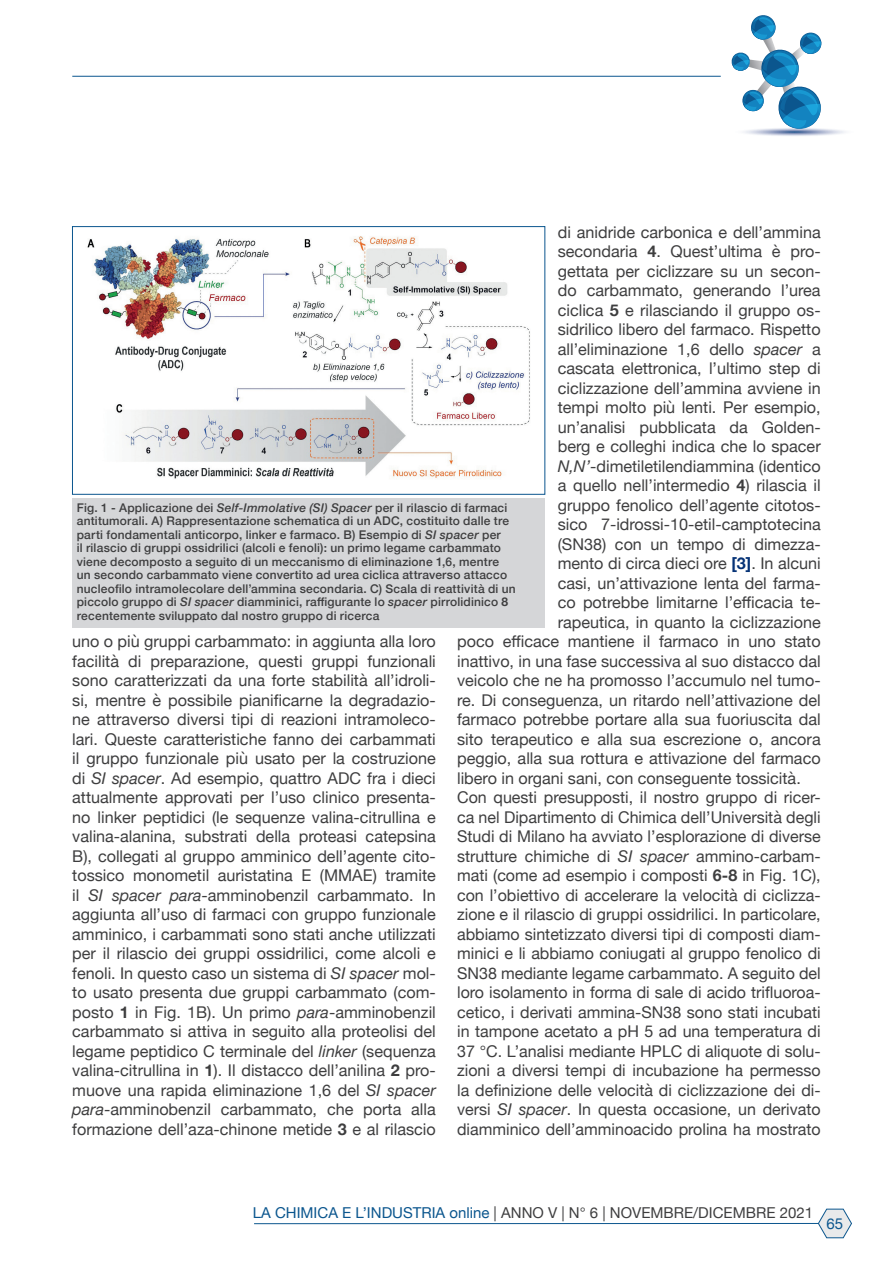
<style>
.page{position:relative;width:893px;height:1263px;background:#fff}
.page>*{position:absolute;margin:0;border:0;box-sizing:border-box;transform-origin:0 0}
.Body_Text_2{font:16.2px/19.5px "Helvetica Neue";color:#3e3e3f;text-align:justify}
.t1{font:15px "Helvetica Neue";color:#3e3e3f}
.t2{font:15px "Helvetica Neue";color:#0b568e}
.Dida{font:500 12px/13.5px "Helvetica Neue";letter-spacing:.015em;color:#3e3e3f}
.s1{font-weight:700}
.s2{font-style:italic}
.s3{font-weight:700;color:#053276}
.s4{color:#0b568e}
</style>
<div class="page">
<hr style="left:72px;top:76px;width:649px;height:1px;background:#0b568e">
<svg style="left:731px;top:15px;width:114px;height:121px"></svg>
<svg style="left:818px;top:1209px;width:34px;height:29px"></svg>
<hr style="left:254px;top:1223px;width:564px;height:1px;background:#0b568e">
<img style="left:87px;top:236px;width:443px;height:243px">
<div style="left:72px;top:226px;width:473px;height:268px;border:1px solid #0b568e"></div>
<div style="left:72px;top:498px;width:473px;height:129px;background:#d5d6d8"></div>
<p class="Body_Text_2" style="left:558px;top:223px;width:264px">di anidride carbonica e dell’ammina</p>
<p class="Body_Text_2" style="left:558px;top:243px;width:264px">secondaria <span class="s1">4</span>. Quest’ultima è pro-</p>
<p class="Body_Text_2" style="left:558px;top:262px;width:264px">gettata per ciclizzare su un secon-</p>
<p class="Body_Text_2" style="left:558px;top:282px;width:264px">do carbammato, generando l’urea</p>
<p class="Body_Text_2" style="left:558px;top:301px;width:264px">ciclica <span class="s1">5</span> e rilasciando il gruppo os-</p>
<p class="Body_Text_2" style="left:558px;top:321px;width:264px">sidrilico libero del farmaco. Rispetto</p>
<p class="Body_Text_2" style="left:558px;top:340px;width:264px">all’eliminazione 1,6 dello <span class="s2">spacer</span> a</p>
<p class="Body_Text_2" style="left:558px;top:360px;width:264px">cascata elettronica, l’ultimo step di</p>
<p class="Body_Text_2" style="left:558px;top:379px;width:264px">ciclizzazione dell’ammina avviene in</p>
<p class="Body_Text_2" style="left:558px;top:399px;width:264px">tempi molto più lenti. Per esempio,</p>
<p class="Body_Text_2" style="left:558px;top:418px;width:264px">un’analisi pubblicata da Golden-</p>
<p class="Body_Text_2" style="left:558px;top:438px;width:264px">berg e colleghi indica che lo spacer</p>
<p class="Body_Text_2" style="left:558px;top:457px;width:264px"><span class="s2">N,N’</span>-dimetiletilendiammina (identico</p>
<p class="Body_Text_2" style="left:558px;top:477px;width:264px">a quello nell’intermedio <span class="s1">4</span>) rilascia il</p>
<p class="Body_Text_2" style="left:558px;top:496px;width:264px">gruppo fenolico dell’agente citotos-</p>
<p class="Body_Text_2" style="left:558px;top:516px;width:264px">sico 7-idrossi-10-etil-camptotecina</p>
<p class="Body_Text_2" style="left:558px;top:535px;width:264px">(SN38) con un tempo di dimezza-</p>
<p class="Body_Text_2" style="left:558px;top:555px;width:264px">mento di circa dieci ore <span class="s3">[3]</span>. In alcuni</p>
<p class="Body_Text_2" style="left:558px;top:574px;width:264px">casi, un’attivazione lenta del farma-</p>
<p class="Body_Text_2" style="left:558px;top:594px;width:264px">co potrebbe limitarne l’efficacia te-</p>
<p class="Body_Text_2" style="left:558px;top:613px;width:265px">rapeutica, in quanto la ciclizzazione</p>
<p class="Body_Text_2" style="left:457px;top:633px;width:365px">poco efficace mantiene il farmaco in uno stato</p>
<p class="Body_Text_2" style="left:457px;top:652px;width:365px">inattivo, in una fase successiva al suo distacco dal</p>
<p class="Body_Text_2" style="left:457px;top:672px;width:365px">veicolo che ne ha promosso l’accumulo nel tumo-</p>
<p class="Body_Text_2" style="left:457px;top:691px;width:365px">re. Di conseguenza, un ritardo nell’attivazione del</p>
<p class="Body_Text_2" style="left:457px;top:711px;width:365px">farmaco potrebbe portare alla sua fuoriuscita dal</p>
<p class="Body_Text_2" style="left:457px;top:730px;width:365px">sito terapeutico e alla sua escrezione o, ancora</p>
<p class="Body_Text_2" style="left:457px;top:750px;width:365px">peggio, alla sua rottura e attivazione del farmaco</p>
<p class="Body_Text_2" style="left:457px;top:769px;width:345px">libero in organi sani, con conseguente tossicità.</p>
<p class="Body_Text_2" style="left:457px;top:789px;width:365px">Con questi presupposti, il nostro gruppo di ricer&shy;ca nel Dipartimento di Chimica dell’Università degli Studi di Milano ha avviato l’esplorazione di diverse strutture chimiche di <span class="s2">SI spacer</span> ammino-carbam&shy;mati (come ad esempio i composti <span class="s1">6-8</span> in Fig. 1C), con l’obiettivo di accelerare la velocità di ciclizza&shy;zione e il rilascio di gruppi ossidrilici. In particolare, abbiamo sintetizzato diversi tipi di composti diam&shy;minici e li abbiamo coniugati al gruppo fenolico di SN38 mediante legame carbammato. A seguito del loro isolamento in forma di sale di acido trifluoroa&shy;cetico, i derivati ammina-SN38 sono stati incubati in tampone acetato a pH 5 ad una temperatura di 37 °C. L’analisi mediante HPLC di aliquote di solu&shy;zioni a diversi tempi di incubazione ha permesso la definizione delle velocità di ciclizzazione dei di&shy;versi <span class="s2">SI spacer</span>. In questa occasione, un derivato diamminico dell’amminoacido prolina ha mostrato</p>
<p class="Dida" style="left:77px;top:500px;width:440px">Fig. 1 - Applicazione dei <span class="s2">Self-Immolative (SI) Spacer</span> per il rilascio di farmaci antitumorali. A) Rappresentazione schematica di un ADC, costituito dalle tre parti fondamentali anticorpo, linker e farmaco. B) Esempio di <span class="s2">SI spacer</span> per<br>il rilascio di gruppi ossidrilici (alcoli e fenoli): un primo legame carbammato viene decomposto a seguito di un meccanismo di eliminazione 1,6, mentre un secondo carbammato viene convertito ad urea ciclica attraverso attacco nucleofilo intramolecolare dell’ammina secondaria. C) Scala di reattività di un piccolo gruppo di <span class="s2">SI spacer</span> diamminici, raffigurante lo <span class="s2">spacer</span> pirrolidinico <span class="s1">8 </span>recentemente sviluppato dal nostro gruppo di ricerca</p>
<p class="Body_Text_2" style="left:72px;top:633px;width:365px">uno o più gruppi carbammato: in aggiunta alla loro facilità di preparazione, questi gruppi funzionali sono caratterizzati da una forte stabilità all’idroli&shy;si, mentre è possibile pianificarne la degradazio&shy;ne attraverso diversi tipi di reazioni intramoleco&shy;lari. Queste caratteristiche fanno dei carbammati il gruppo funzionale più usato per la costruzione di <span class="s2">SI spacer</span>. Ad esempio, quattro ADC fra i dieci attualmente approvati per l’uso clinico presenta&shy;no linker peptidici (le sequenze valina-citrullina e valina-alanina, substrati della proteasi catepsina B), collegati al gruppo amminico dell’agente cito&shy;tossico monometil auristatina E (MMAE) tramite il <span class="s2">SI spacer para</span>-amminobenzil carbammato. In aggiunta all’uso di farmaci con gruppo funzionale amminico, i carbammati sono stati anche utilizzati per il rilascio dei gruppi ossidrilici, come alcoli e fenoli. In questo caso un sistema di <span class="s2">SI spacer</span> mol&shy;to usato presenta due gruppi carbammato (com&shy;posto <span class="s1">1</span> in Fig. 1B). Un primo <span class="s2">para</span>-amminobenzil carbammato si attiva in seguito alla proteolisi del legame peptidico C terminale del <span class="s2">linker</span> (sequenza valina-citrullina in <span class="s1">1</span>). Il distacco dell’anilina <span class="s1">2</span> pro&shy;muove una rapida eliminazione 1,6 del <span class="s2">SI spacer para</span>-amminobenzil carbammato, che porta alla formazione dell’aza-chinone metide <span class="s1">3</span> e al rilascio</p>
<p class="t1" style="left:253px;top:1202px;width:562px"><span class="s4">LA CHIMICA E L’INDUSTRIA online</span> | ANNO V | N° 6 | NOVEMBRE/DICEMBRE 2021</p>
<p class="t2" style="left:826px;top:1212px;width:18px">65</p>
</div>
